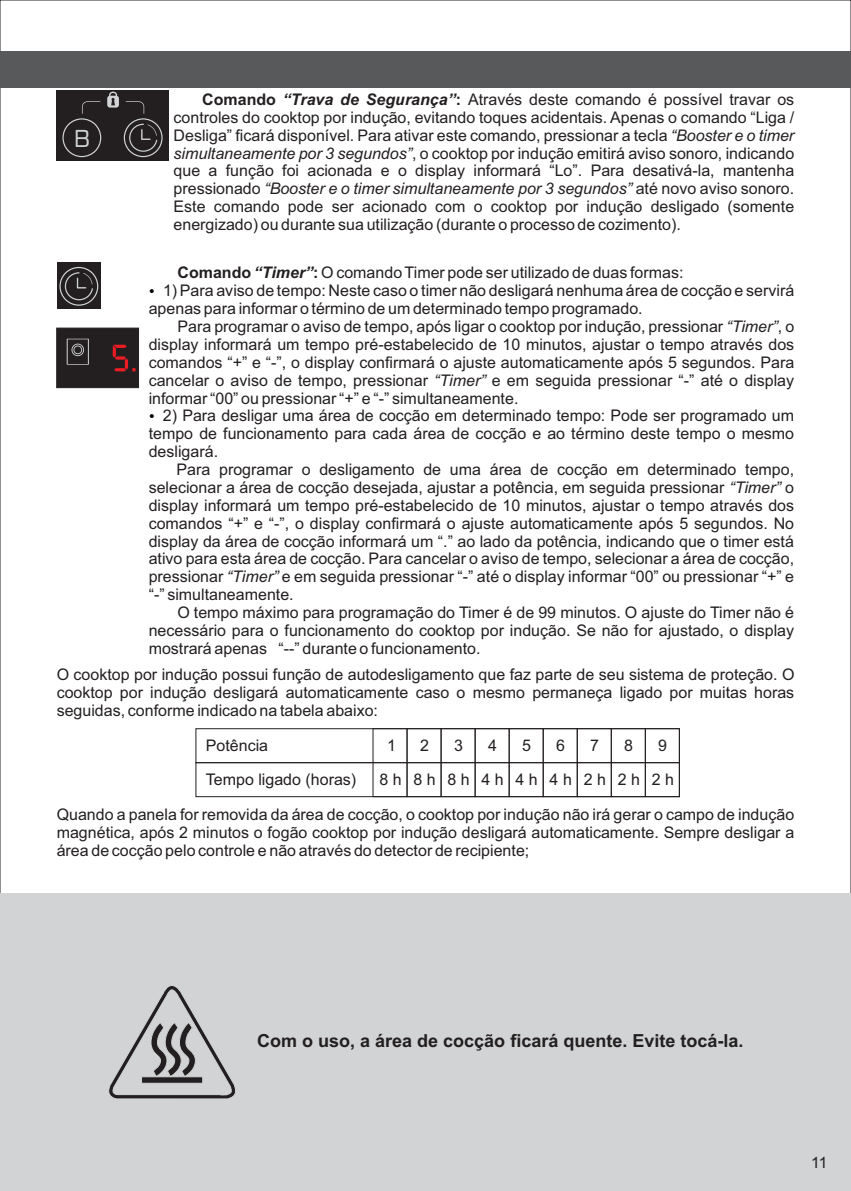
<style>
.page{position:relative;width:851px;height:1191px;background:#fff}
.page>*{position:absolute;margin:0;border:0;box-sizing:border-box;transform-origin:0 0}
.t1{font:23.6px "Square 721 BT";color:#d1d3d4}
.t2{font:700 18px "Arial";color:#231f20}
.t3{font:16px/17.8px "Arial";color:#231f20;text-align:justify}
.t4{font:15.6px "Arial";color:#231f20}
.s1{font-weight:700}
.s2{font-weight:700;font-style:italic}
.s3{font-style:italic}
</style>
<div class="page">
<div style="left:0;top:893px;width:850px;height:298px;background:#d1d3d4"></div>
<svg style="left:108px;top:985px;width:127px;height:114px"></svg>
<div style="left:196px;top:728px;width:483px;height:35px;border:1px solid #231f20"></div>
<div style="left:196px;top:762px;width:483px;height:35px;border:1px solid #231f20"></div>
<div style="left:373px;top:728px;width:34px;height:69px;border:1px solid #231f20"></div>
<div style="left:407px;top:728px;width:34px;height:69px;border:1px solid #231f20"></div>
<div style="left:441px;top:728px;width:34px;height:69px;border:1px solid #231f20"></div>
<div style="left:475px;top:728px;width:34px;height:69px;border:1px solid #231f20"></div>
<div style="left:509px;top:728px;width:34px;height:69px;border:1px solid #231f20"></div>
<div style="left:543px;top:728px;width:34px;height:69px;border:1px solid #231f20"></div>
<div style="left:577px;top:728px;width:34px;height:69px;border:1px solid #231f20"></div>
<div style="left:611px;top:728px;width:34px;height:69px;border:1px solid #231f20"></div>
<div style="left:645px;top:728px;width:34px;height:69px;border:1px solid #231f20"></div>
<svg style="left:56px;top:328px;width:83px;height:60px;background:#2f2425"></svg>
<div style="left:0;top:51px;width:850px;height:36px;background:#58595b"></div>
<div style="left:57px;top:263px;width:43px;height:46px;background:#231f20"></div>
<svg style="left:59px;top:267px;width:39px;height:39px"></svg>
<div style="left:57px;top:90px;width:112px;height:70px;background:#231f20"></div>
<svg style="left:62px;top:92px;width:100px;height:65px"></svg>
<h1 class="t1" style="left:74px;top:129px;width:18px">B</h1>
<p class="t3" style="left:173px;top:92px;width:622px;text-indent:29px"><span class="s1">Comando</span> <span class="s2">“Trava de Segurança”</span><span class="s1">:</span> Através deste comando é possível travar os controles do cooktop por indução, evitando toques acidentais. Apenas o comando “Liga / Desliga” ficará disponível. Para ativar este comando, pressionar a tecla <span class="s3">“Booster e o timer simultaneamente por 3 segundos”</span>, o cooktop por indução emitirá aviso sonoro, indicando que a função foi acionada e o display informará “Lo”. Para desativá-la, mantenha pressionado <span class="s3">“Booster e o timer simultaneamente por 3 segundos”</span> até novo aviso sonoro.<br>Este comando pode ser acionado com o cooktop por indução desligado (somente energizado) ou durante sua utilização (durante o processo de cozimento).</p>
<p class="t3" style="left:177px;top:265px;width:507px"><span class="s1">Comando</span> <span class="s2">“Timer”</span><span class="s1">:</span> O comando Timer pode ser utilizado de duas formas:</p>
<p class="t3" style="left:149px;top:283px;width:647px;text-indent:14px">1) Para aviso de tempo: Neste caso o timer não desligará nenhuma área de cocção e servirá apenas para informar o término de um determinado tempo programado.</p>
<p class="t3" style="left:149px;top:319px;width:647px;text-indent:29px">Para programar o aviso de tempo, após ligar o cooktop por indução, pressionar <span class="s3">“Timer”</span>, o display informará um tempo pré-estabelecido de 10 minutos, ajustar o tempo através dos comandos “+” e “-”, o display confirmará o ajuste automaticamente após 5 segundos. Para cancelar o aviso de tempo, pressionar <span class="s3">“Timer”</span> e em seguida pressionar “-” até o display informar “00” ou pressionar “+” e “-” simultaneamente.</p>
<p class="t3" style="left:149px;top:408px;width:647px;text-indent:14px">2) Para desligar uma área de cocção em determinado tempo: Pode ser programado um tempo de funcionamento para cada área de cocção e ao término deste tempo o mesmo desligará.</p>
<p class="t3" style="left:149px;top:462px;width:647px;text-indent:28px">Para programar o desligamento de uma área de cocção em determinado tempo, selecionar a área de cocção desejada, ajustar a potência, em seguida pressionar <span class="s3">“Timer”</span> o display informará um tempo pré-estabelecido de 10 minutos, ajustar o tempo através dos comandos “+” e “-”, o display confirmará o ajuste automaticamente após 5 segundos. No display da área de cocção informará um “.” ao lado da potência, indicando que o timer está ativo para esta área de cocção. Para cancelar o aviso de tempo, selecionar a área de cocção, pressionar <span class="s3">“Timer”</span> e em seguida pressionar “-” até o display informar “00” ou pressionar “+” e “-” simultaneamente.</p>
<p class="t3" style="left:149px;top:605px;width:647px;text-indent:29px">O tempo máximo para programação do Timer é de 99 minutos. O ajuste do Timer não é necessário para o funcionamento do cooktop por indução. Se não for ajustado, o display mostrará apenas “--” durante o funcionamento.</p>
<p class="t3" style="left:57px;top:667px;width:739px">O cooktop por indução possui função de autodesligamento que faz parte de seu sistema de proteção. O cooktop por indução desligará automaticamente caso o mesmo permaneça ligado por muitas horas seguidas, conforme indicado na tabela abaixo:</p>
<p class="t3" style="left:206px;top:738px;width:64px">Potência</p>
<p class="t3" style="left:387px;top:738px;width:10px">1</p>
<p class="t3" style="left:420px;top:738px;width:10px">2</p>
<p class="t3" style="left:454px;top:738px;width:10px">3</p>
<p class="t3" style="left:488px;top:738px;width:10px">4</p>
<p class="t3" style="left:522px;top:738px;width:10px">5</p>
<p class="t3" style="left:556px;top:738px;width:10px">6</p>
<p class="t3" style="left:590px;top:738px;width:10px">7</p>
<p class="t3" style="left:624px;top:738px;width:10px">8</p>
<p class="t3" style="left:658px;top:738px;width:10px">9</p>
<p class="t3" style="left:206px;top:772px;width:152px">Tempo ligado (horas)</p>
<p class="t3" style="left:57px;top:763px;width:738px;line-height:35px;text-indent:322px">8 h8 h8 h4 h4 h4 h2 h2 h2 h<br>Quando a panela for removida da área de cocção, o cooktop por indução não irá gerar o campo de indução</p>
<p class="t3" style="left:57px;top:825px;width:739px">magnética, após 2 minutos o fogão cooktop por indução desligará automaticamente. Sempre desligar a área de cocção pelo controle e não através do detector de recipiente;</p>
<p class="t2" style="left:257px;top:1033px;width:488px">Com o uso, a área de cocção ficará quente. Evite tocá-la.</p>
<p class="t4" style="left:811px;top:1156px;width:18px">11</p>
</div>
